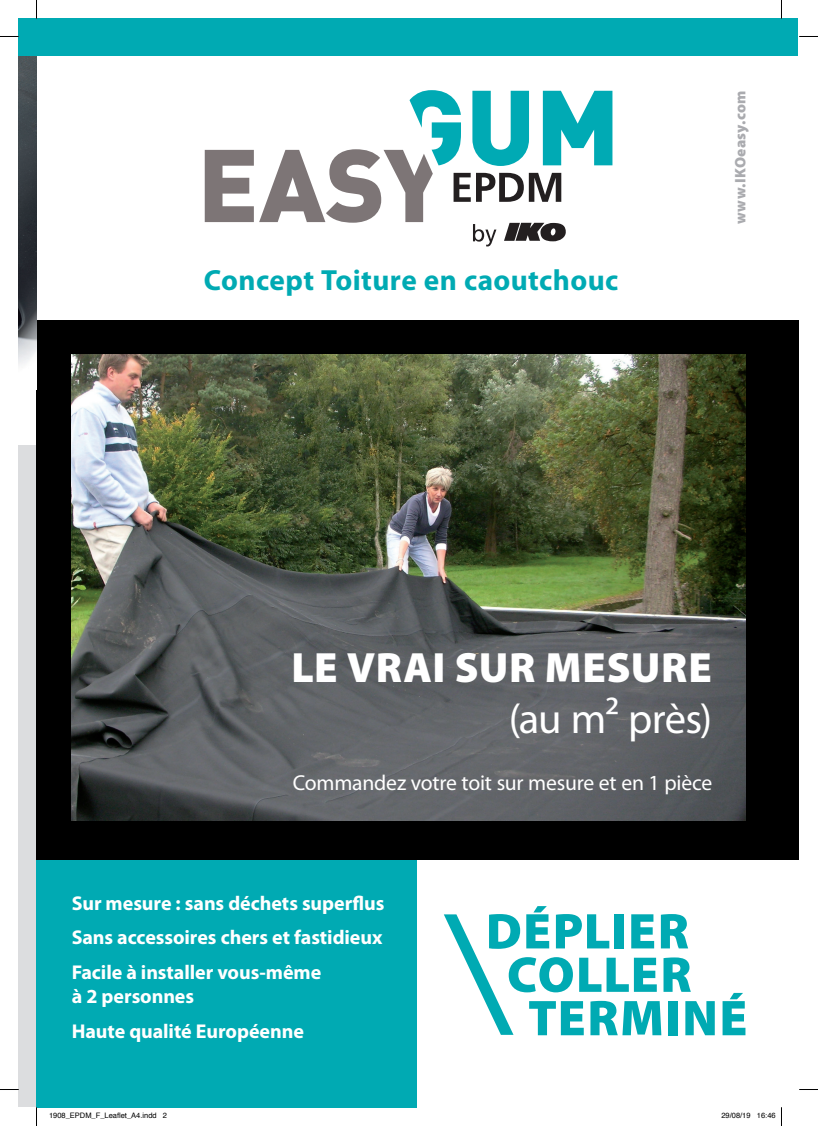
<style>
.page{position:relative;width:818px;height:1126px;background:#fff}
.page>*{position:absolute;margin:0;border:0;box-sizing:border-box;transform-origin:0 0}
.t1{font:900 50.62px "Myriad Pro";letter-spacing:.03em;color:#00aab3}
.t2{font:900 42.5px "Myriad Pro";letter-spacing:.015em;color:#fff}
.t3{font:42.5px "Myriad Pro";letter-spacing:-.015em;color:#fff}
.t4{font:700 29.25px "Myriad Pro";letter-spacing:.015em;color:#00aab3}
.t5{font:21.62px "Myriad Pro";letter-spacing:-.01em;color:#fff}
.t6{font:700 20px/34.6px "Myriad Pro";letter-spacing:-.005em;color:#fff;text-align:justify}
.t7{font:900 15.25px "Myriad Pro";letter-spacing:.01em;color:#aaabaf}
.t8{font:7.5px "Helvetica";color:#000}
</style>
<div class="page">
<div style="left:19px;top:445px;width:22px;height:662px;background:#dcdddf"></div>
<div style="left:37px;top:320px;width:761px;height:787px;background:#000"></div>
<div style="left:37px;top:859px;width:380px;height:248px;background:#00aab3"></div>
<div style="left:417px;top:859px;width:381px;height:248px;background:#fff"></div>
<svg style="left:205px;top:90px;width:407px;height:156px"></svg>
<img style="left:72px;top:355px;width:672px;height:465px">
<svg style="left:443px;top:914px;width:70px;height:120px"></svg>
<img style="left:19px;top:56px;width:18px;height:309px">
<div style="left:19px;top:19px;width:778px;height:37px;background:#00aab3"></div>
<svg style="left:0;top:36px;width:19px;height:1px"></svg>
<svg style="left:799px;top:36px;width:18px;height:1px"></svg>
<svg style="left:0;top:1088px;width:19px;height:2px"></svg>
<svg style="left:799px;top:1089px;width:18px;height:1px"></svg>
<svg style="left:36px;top:0;width:1px;height:19px"></svg>
<svg style="left:36px;top:1107px;width:1px;height:18px"></svg>
<h3 class="t4" style="left:204px;top:261px;width:415px">Concept Toiture en caoutchouc</h3>
<p class="t7" style="left:729px;top:224px;width:134px;rotate:-90deg">www.IKOeasy.com</p>
<h2 class="t2" style="left:291px;top:639px;width:421px">LE VRAI SUR MESURE</h2>
<h2 class="t3" style="left:508px;top:692px;width:205px">(au m² près)</h2>
<p class="t5" style="left:292px;top:769px;width:421px">Commandez votre toit sur mesure et en 1 pièce</p>
<p class="t6" style="left:72px;top:884px;width:314px">Sur mesure : sans déchets superflus Sans accessoires chers et fastidieux Facile à installer vous-même</p>
<p class="t6" style="left:72px;top:978px;width:233px">à 2 personnes<br>Haute qualité Européenne</p>
<h1 class="t1" style="left:485px;top:897px;width:204px">DÉPLIER</h1>
<h1 class="t1" style="left:506px;top:940px;width:186px">COLLER</h1>
<h1 class="t1" style="left:527px;top:984px;width:221px">TERMINÉ</h1>
<p class="t8" style="left:49px;top:1109px;width:119px">1908_EPDM_F_Leaflet_A4.indd 2</p>
<p class="t8" style="left:721px;top:1109px;width:56px">29/08/19 16:46</p>
</div>
